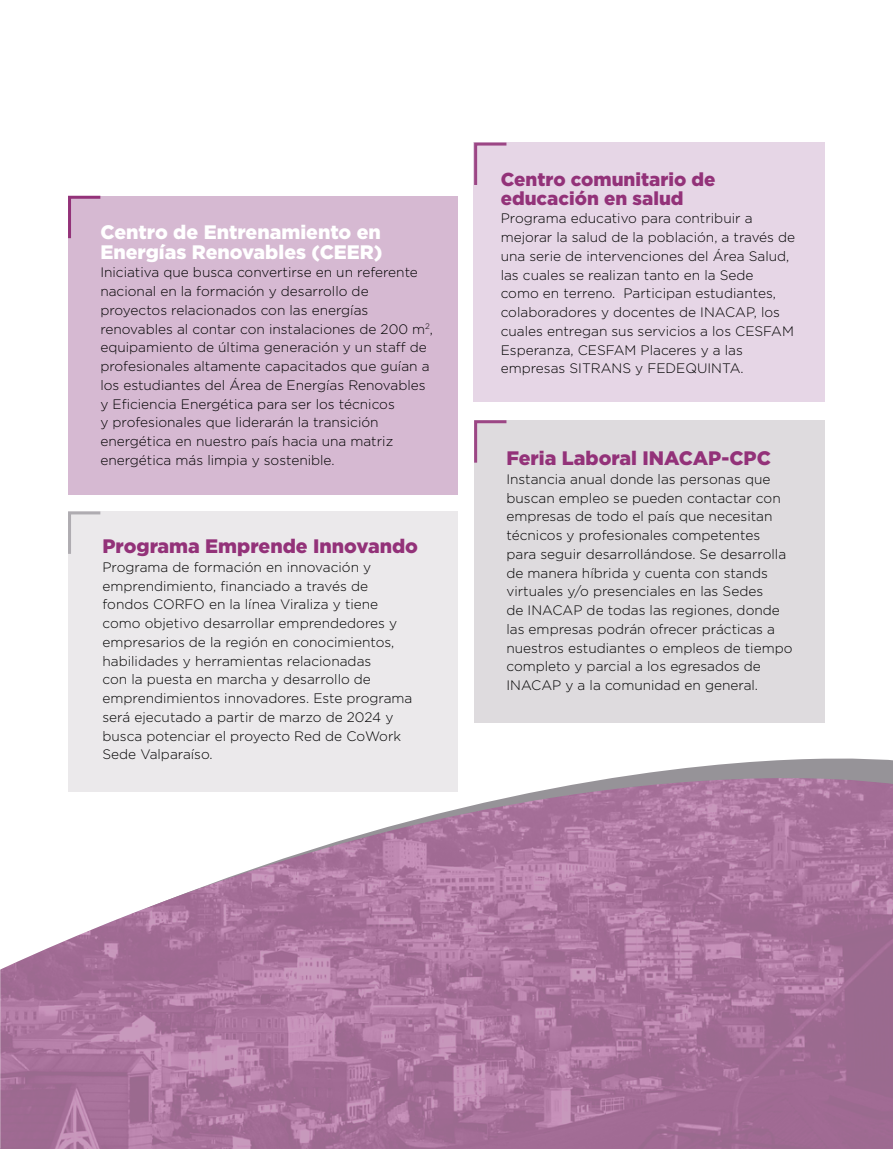
<style>
.page{position:relative;width:893px;height:1149px;background:#fff}
.page>*{position:absolute;margin:0;border:0;box-sizing:border-box;transform-origin:0 0}
.t1{font:900 19.5px "Gotham";color:#933279}
.t2{font:900 19.5px/19.5px "Gotham";color:#fff}
.t3{font:900 18.75px/18.8px "Gotham";color:#933279}
.t4{font:300 13.65px/18.8px "Gotham";color:#000}
</style>
<div class="page">
<svg style="left:457px;top:693px;width:436px;height:84px"></svg>
<img style="left:0;top:777px;width:893px;height:371px">
<div style="left:68px;top:196px;width:390px;height:298px;background:#d6b9d2"></div>
<div style="left:68px;top:511px;width:389px;height:280px;background:#e9e7e9"></div>
<div style="left:474px;top:420px;width:351px;height:302px;background:#dedbde"></div>
<svg style="left:68px;top:195px;width:33px;height:44px"></svg>
<svg style="left:68px;top:511px;width:33px;height:43px"></svg>
<svg style="left:474px;top:420px;width:33px;height:43px"></svg>
<div style="left:473px;top:142px;width:352px;height:260px;background:#e6d6e6"></div>
<svg style="left:474px;top:142px;width:33px;height:43px"></svg>
<h1 class="t2" style="left:100px;top:222px;width:284px">Centro de Entrenamiento en<br>Energías Renovables (CEER)</h1>
<p class="t4" style="left:100px;top:263px;width:334px">Iniciativa que busca convertirse en un referente nacional en la formación y desarrollo de proyectos relacionados con las energías renovables al contar con instalaciones de 200 m<sup>2</sup>, equipamiento de última generación y un staff de profesionales altamente capacitados que guían a los estudiantes del Área de Energías Renovables y Eficiencia Energética para ser los técnicos<br>y profesionales que liderarán la transición energética en nuestro país hacia una matriz energética más limpia y sostenible.</p>
<h1 class="t1" style="left:102px;top:532px;width:317px">Programa Emprende Innovando</h1>
<p class="t4" style="left:102px;top:557px;width:311px">Programa de formación en innovación y emprendimiento, financiado a través de fondos CORFO en la línea Viraliza y tiene como objetivo desarrollar emprendedores y empresarios de la región en conocimientos, habilidades y herramientas relacionadas<br>con la puesta en marcha y desarrollo de emprendimientos innovadores. Este programa será ejecutado a partir de marzo de 2024 y busca potenciar el proyecto Red de CoWork Sede Valparaíso.</p>
<h2 class="t3" style="left:501px;top:169px;width:216px">Centro comunitario de educación en salud</h2>
<p class="t4" style="left:501px;top:209px;width:296px">Programa educativo para contribuir a mejorar la salud de la población, a través de una serie de intervenciones del Área Salud, las cuales se realizan tanto en la Sede<br>como en terreno. Participan estudiantes, colaboradores y docentes de INACAP, los cuales entregan sus servicios a los CESFAM Esperanza, CESFAM Placeres y a las empresas SITRANS y FEDEQUINTA.</p>
<h1 class="t1" style="left:506px;top:444px;width:266px">Feria Laboral INACAP-CPC</h1>
<p class="t4" style="left:506px;top:469px;width:288px">Instancia anual donde las personas que buscan empleo se pueden contactar con empresas de todo el país que necesitan técnicos y profesionales competentes para seguir desarrollándose. Se desarrolla de manera híbrida y cuenta con stands virtuales y/o presenciales en las Sedes<br>de INACAP de todas las regiones, donde las empresas podrán ofrecer prácticas a nuestros estudiantes o empleos de tiempo completo y parcial a los egresados de INACAP y a la comunidad en general.</p>
</div>
